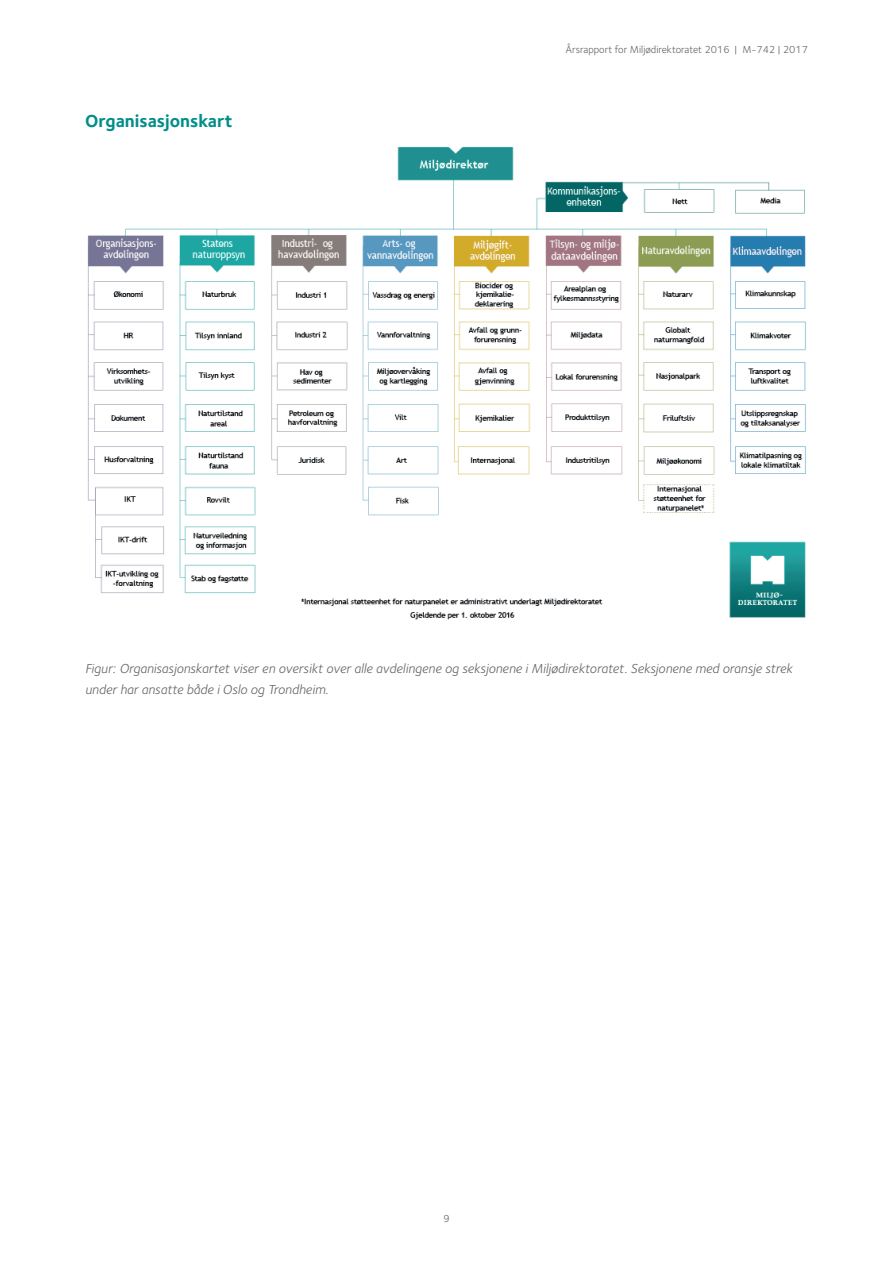
<style>
.page{position:relative;width:893px;height:1263px;background:#fff}
.page>*{position:absolute;margin:0;border:0;box-sizing:border-box;transform-origin:0 0}
.t1{font:700 18px "Foundry Sterling";color:#008e8a}
.t2{font:italic 13.5px/21px "Foundry Sterling";color:#636366}
.t3{font:10.5px "Foundry Sterling";color:#636366}
</style>
<div class="page">
<img style="left:87px;top:146px;width:719px;height:474px">
<h1 class="t1" style="left:85px;top:111px;width:149px">Organisasjonskart</h1>
<p class="t3" style="left:566px;top:43px;width:243px">Årsrapport for Miljødirektoratet 2016 | M-742 | 2017</p>
<p class="t2" style="left:85px;top:658px;width:709px">Figur: Organisasjonskartet viser en oversikt over alle avdelingene og seksjonene i Miljødirektoratet. Seksjonene med oransje strek under har ansatte både i Oslo og Trondheim.</p>
<p class="t3" style="left:443px;top:1212px;width:8px">9</p>
</div>
